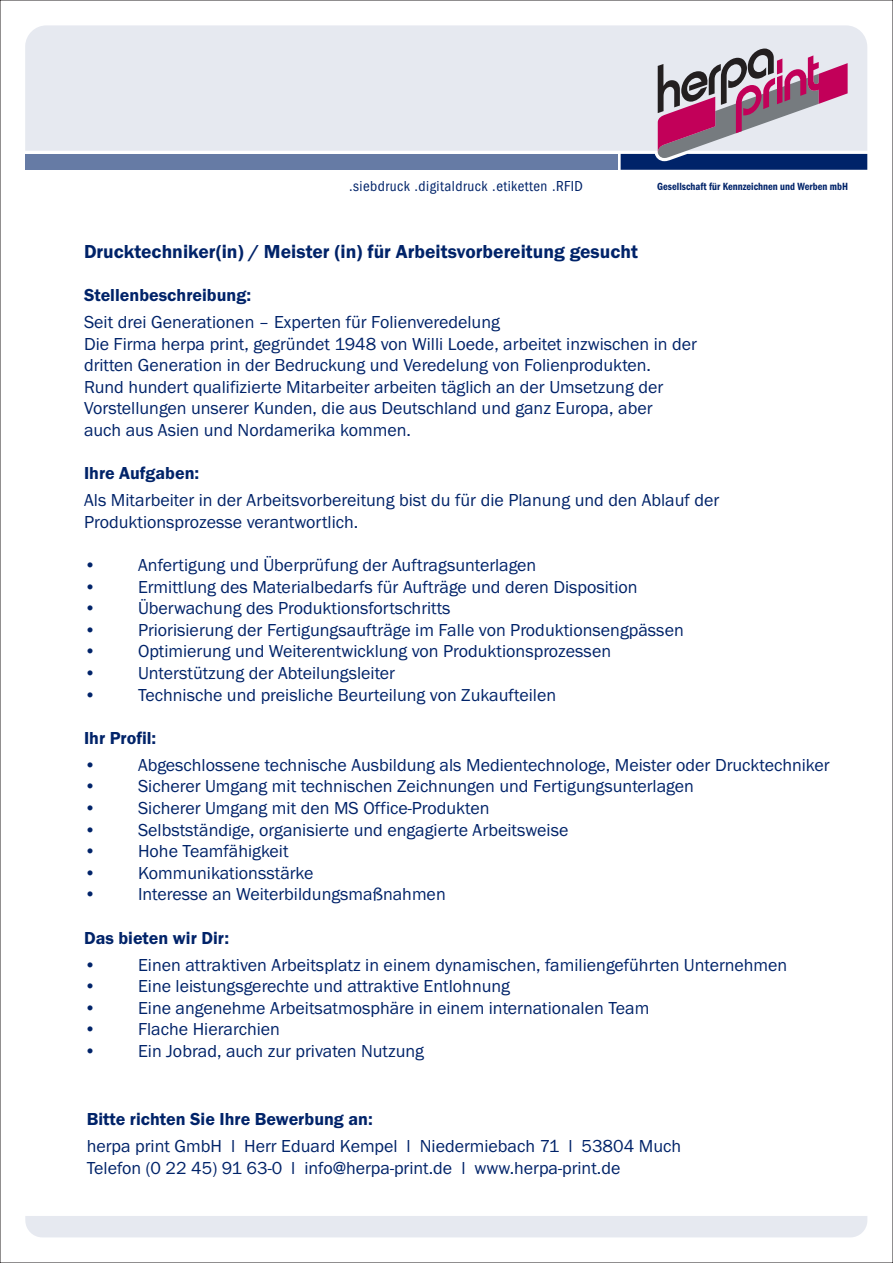
<style>
.page{position:relative;width:893px;height:1263px;background:#fff}
.page>*{position:absolute;margin:0;border:0;box-sizing:border-box;transform-origin:0 0}
.t1{font:600 19.5px "Franklin Gothic Itc T";color:#002369}
.t2{font:18px/21.6px "Franklin Gothic Itc T";color:#002369}
.t3{font:600 18px "Franklin Gothic Itc T";color:#002369}
.t4{font:condensed 15px "Franklin Gothic";letter-spacing:.03em;color:#002369}
.t5{font:600 condensed 10.8px "Franklin Gothic";color:#002369;scale:.96 1}
</style>
<div class="page">
<div style="left:25px;top:1216px;width:842px;height:21px;background:#e6e9f0"></div>
<div style="left:25px;top:25px;width:842px;height:126px;background:#e6e9f0"></div>
<div style="left:25px;top:154px;width:592px;height:16px;background:#667ba5"></div>
<svg style="left:621px;top:49px;width:246px;height:121px;background:#ab97b0"></svg>
<p class="t4" style="left:349px;top:177px;width:235px">.siebdruck .digitaldruck .etiketten .RFID</p>
<p class="t5" style="left:657px;top:180px;width:200px">Gesellschaft für Kennzeichnen und Werben mbH</p>
<p class="t1" style="left:84px;top:240px;width:555px">Drucktechniker(in) / Meister (in) für Arbeitsvorbereitung gesucht</p>
<p class="t3" style="left:84px;top:284px;width:169px">Stellenbeschreibung:</p>
<p class="t2" style="left:84px;top:311px;width:615px">Seit drei Generationen – Experten für Folienveredelung<br>Die Firma herpa print, gegründet 1948 von Willi Loede, arbeitet inzwischen in der dritten Generation in der Bedruckung und Veredelung von Folienprodukten.<br>Rund hundert qualifizierte Mitarbeiter arbeiten täglich an der Umsetzung der Vorstellungen unserer Kunden, die aus Deutschland und ganz Europa, aber<br>auch aus Asien und Nordamerika kommen.</p>
<p class="t3" style="left:84px;top:463px;width:117px">Ihre Aufgaben:</p>
<p class="t2" style="left:84px;top:489px;width:637px">Als Mitarbeiter in der Arbeitsvorbereitung bist du für die Planung und den Ablauf der<br>Produktionsprozesse verantwortlich.</p>
<p class="t2" style="left:84px;top:554px;width:454px">• Anfertigung und Überprüfung der Auftragsunterlagen</p>
<p class="t2" style="left:84px;top:575px;width:555px">• Ermittlung des Materialbedarfs für Aufträge und deren Disposition</p>
<p class="t2" style="left:84px;top:597px;width:368px">• Überwachung des Produktionsfortschritts</p>
<p class="t2" style="left:84px;top:619px;width:601px">• Priorisierung der Fertigungsaufträge im Falle von Produktionsengpässen</p>
<p class="t2" style="left:84px;top:640px;width:529px">• Optimierung und Weiterentwicklung von Produktionsprozessen</p>
<p class="t2" style="left:84px;top:662px;width:313px">• Unterstützung der Abteilungsleiter</p>
<p class="t2" style="left:84px;top:683px;width:474px">• Technische und preisliche Beurteilung von Zukaufteilen</p>
<p class="t3" style="left:84px;top:727px;width:74px">Ihr Profil:</p>
<p class="t2" style="left:84px;top:754px;width:747px">• Abgeschlossene technische Ausbildung als Medientechnologe, Meister oder Drucktechniker</p>
<p class="t2" style="left:84px;top:775px;width:611px">• Sicherer Umgang mit technischen Zeichnungen und Fertigungsunterlagen</p>
<p class="t2" style="left:84px;top:797px;width:407px">• Sicherer Umgang mit den MS Office-Produkten</p>
<p class="t2" style="left:84px;top:818px;width:486px">• Selbstständige, organisierte und engagierte Arbeitsweise</p>
<p class="t2" style="left:84px;top:840px;width:206px">• Hohe Teamfähigkeit</p>
<p class="t2" style="left:84px;top:862px;width:231px">• Kommunikationsstärke</p>
<p class="t2" style="left:84px;top:883px;width:363px">• Interesse an Weiterbildungsmaßnahmen</p>
<p class="t3" style="left:84px;top:927px;width:147px">Das bieten wir Dir:</p>
<p class="t2" style="left:84px;top:953px;width:705px">• Einen attraktiven Arbeitsplatz in einem dynamischen, familiengeführten Unternehmen</p>
<p class="t2" style="left:84px;top:975px;width:428px">• Eine leistungsgerechte und attraktive Entlohnung</p>
<p class="t2" style="left:84px;top:997px;width:567px">• Eine angenehme Arbeitsatmosphäre in einem internationalen Team</p>
<p class="t2" style="left:84px;top:1018px;width:197px">• Flache Hierarchien</p>
<p class="t2" style="left:84px;top:1040px;width:342px">• Ein Jobrad, auch zur privaten Nutzung</p>
<p class="t3" style="left:87px;top:1108px;width:288px">Bitte richten Sie Ihre Bewerbung an:</p>
<p class="t2" style="left:87px;top:1135px;width:596px">herpa print GmbH l Herr Eduard Kempel l Niedermiebach 71 l 53804 Much<br>Telefon (0 22 45) 91 63-0 l info@herpa-print.de l www.herpa-print.de</p>
</div>
